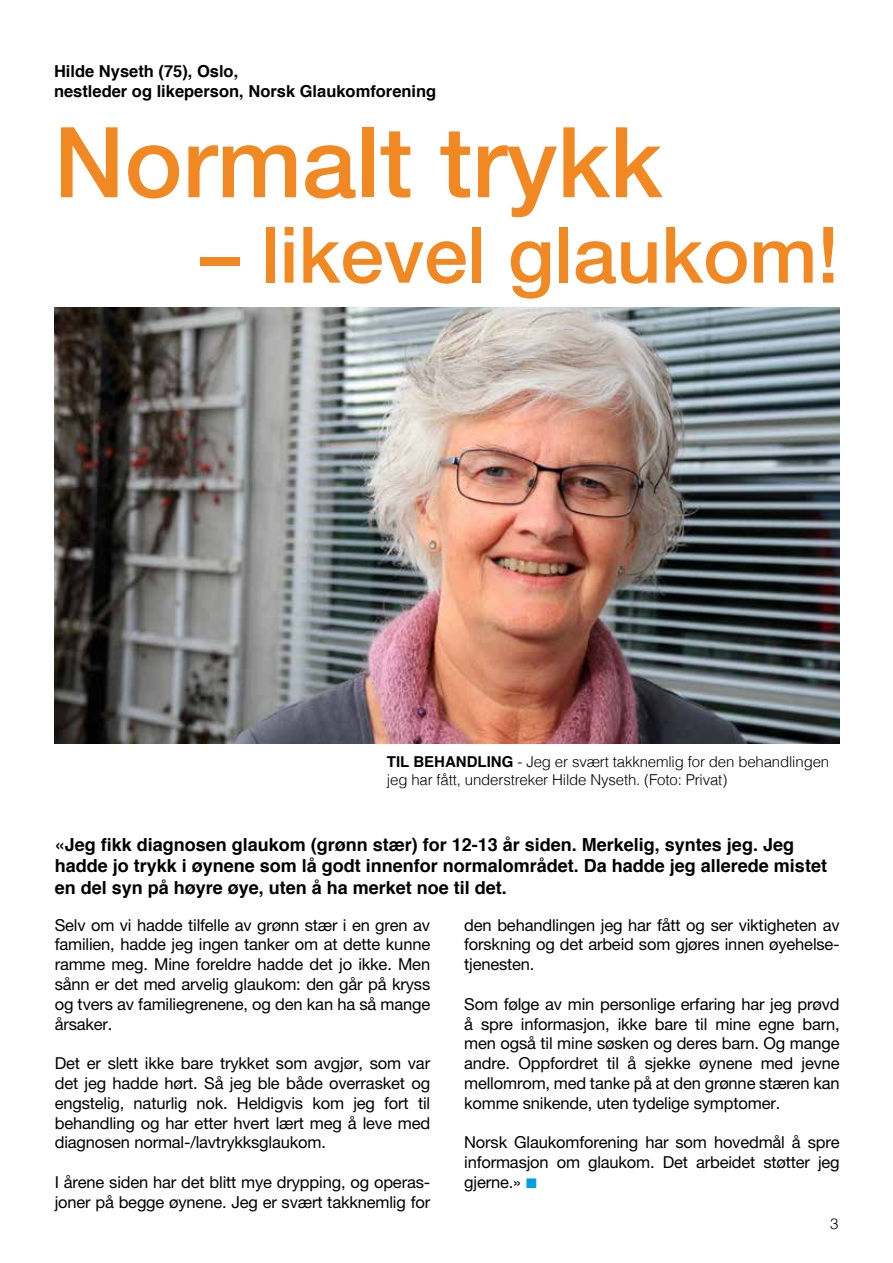
<style>
.page{position:relative;width:893px;height:1263px;background:#fff}
.page>*{position:absolute;margin:0;border:0;box-sizing:border-box;transform-origin:0 0}
.t1{font:500 97.8px "Helvetica Neue LT Pro";color:#f18822}
.t2{font:500 78px "Helvetica Neue LT Pro";color:#f18822}
.t3{font:700 18px/21.6px "Helvetica";color:#000}
.t4{font:16.5px/19.8px "Helvetica Neue LT Pro";letter-spacing:-.01em;color:#000;text-align:justify}
.t5{font:700 16.5px/19.8px "Helvetica";color:#000}
.t6{font:300 15px/18px "Helvetica";letter-spacing:-.01em;color:#000}
.s1{font-weight:700}
.s2{font-family:"Times New Roman";font-size:21px;color:#009ee3}
</style>
<div class="page">
<img style="left:54px;top:307px;width:786px;height:437px">
<p class="t5" style="left:54px;top:62px;width:384px">Hilde Nyseth (75), Oslo,<br>nestleder og likeperson, Norsk Glaukomforening</p>
<h1 class="t1" style="left:54px;top:104px;width:610px">Normalt trykk</h1>
<h2 class="t2" style="left:200px;top:208px;width:640px">– likevel glaukom!</h2>
<p class="t6" style="left:387px;top:751px;width:444px"><span class="s1">TIL BEHANDLING</span> - Jeg er svært takknemlig for den behandlingen jeg har fått, understreker Hilde Nyseth. (Foto: Privat)</p>
<p class="t3" style="left:55px;top:834px;width:774px">«Jeg fikk diagnosen glaukom (grønn stær) for 12-13 år siden. Merkelig, syntes jeg. Jeg hadde jo trykk i øynene som lå godt innenfor normalområdet. Da hadde jeg allerede mistet en del syn på høyre øye, uten å ha merket noe til det.</p>
<p class="t4" style="left:55px;top:914px;width:377px">Selv om vi hadde tilfelle av grønn stær i en gren av familien, hadde jeg ingen tanker om at dette kunne ramme meg. Mine foreldre hadde det jo ikke. Men sånn er det med arvelig glaukom: den går på kryss og tvers av familiegrenene, og den kan ha så mange årsaker.</p>
<p class="t4" style="left:55px;top:1053px;width:377px">Det er slett ikke bare trykket som avgjør, som var det jeg hadde hørt. Så jeg ble både overrasket og engstelig, naturlig nok. Heldigvis kom jeg fort til behandling og har etter hvert lært meg å leve med diagnosen normal-/lavtrykksglaukom.</p>
<p class="t4" style="left:55px;top:1172px;width:377px">I årene siden har det blitt mye drypping, og operas&shy;joner på begge øynene. Jeg er svært takknemlig for</p>
<p class="t4" style="left:464px;top:914px;width:377px">den behandlingen jeg har fått og ser viktigheten av forskning og det arbeid som gjøres innen øyehelse&shy;tjenesten.</p>
<p class="t4" style="left:464px;top:994px;width:377px">Som følge av min personlige erfaring har jeg prøvd å spre informasjon, ikke bare til mine egne barn, men også til mine søsken og deres barn. Og mange andre. Oppfordret til å sjekke øynene med jevne mellomrom, med tanke på at den grønne stæren kan komme snikende, uten tydelige symptomer.</p>
<p class="t4" style="left:464px;top:1132px;width:377px">Norsk Glaukomforening har som hovedmål å spre informasjon om glaukom. Det arbeidet støtter jeg gjerne.» <span class="s2">■</span></p>
<p class="t6" style="left:830px;top:1214px;width:10px">3</p>
</div>
